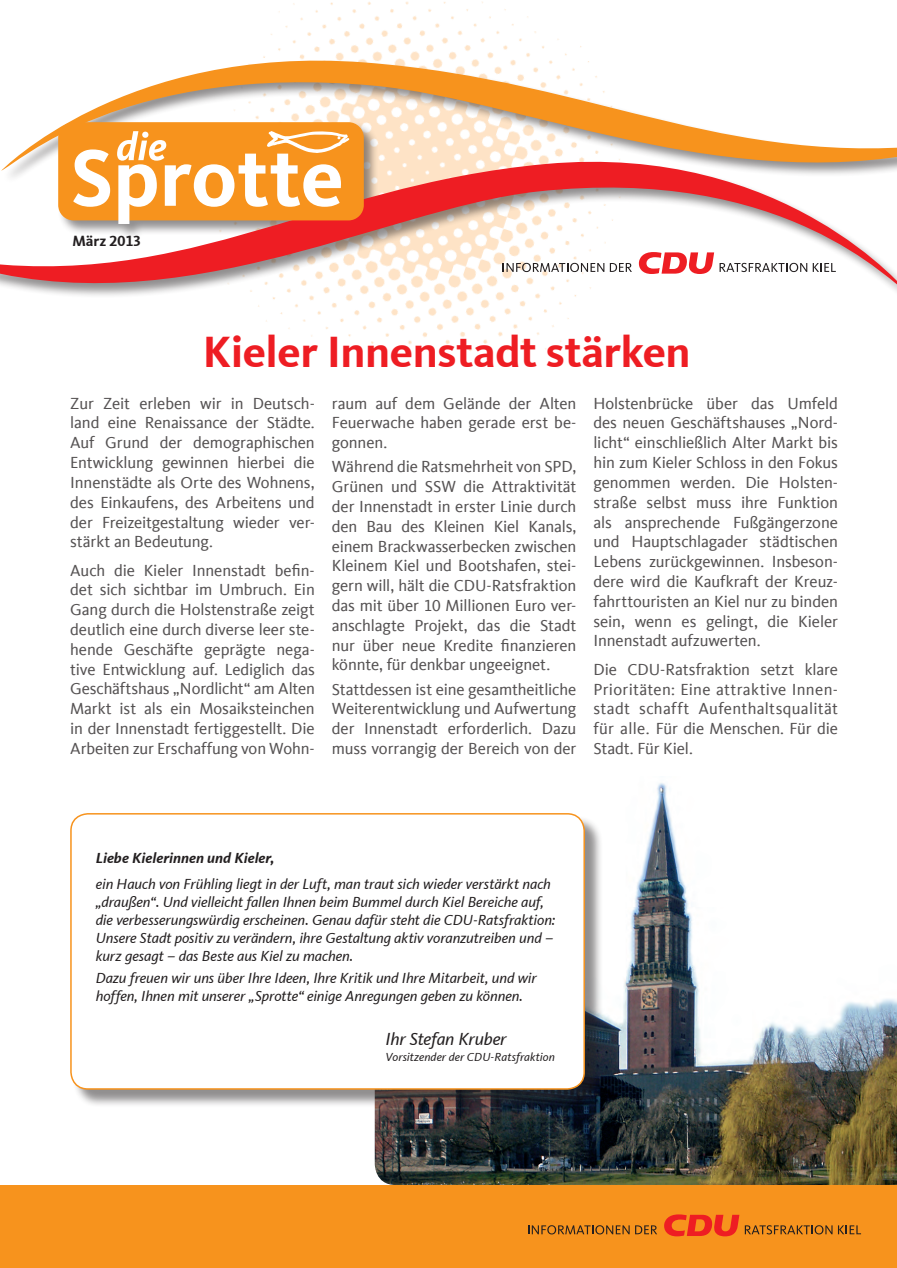
<style>
.page{position:relative;width:897px;height:1268px;background:#fff}
.page>*{position:absolute;margin:0;border:0;box-sizing:border-box;transform-origin:0 0}
.t1{font:700 45px "CDU Kievit Tab";letter-spacing:-.01em;color:#ee1d23}
.t2{font:italic 18px "CDU Kievit Tab";letter-spacing:-.015em;color:#231f20}
.t3{font:16.5px/19.8px "CDU Kievit Tab";letter-spacing:-.005em;color:#231f20;text-align:justify}
.t4{font:700 15.3px "CDU Kievit Tab";color:#231f20}
.t5{font:italic 15px/18px "CDU Kievit Tab";letter-spacing:-.005em;color:#231f20}
.t6{font:italic 700 15px "CDU Kievit Tab";color:#231f20}
.t7{font:italic 12px "CDU Kievit Tab";letter-spacing:.005em;color:#231f20}
</style>
<div class="page">
<img style="left:375px;top:783px;width:522px;height:401px">
<svg style="left:37px;top:44px;width:738px;height:98px"></svg>
<svg style="left:0;top:142px;width:897px;height:195px"></svg>
<div style="left:58px;top:122px;width:306px;height:98px;background:#f7931d;border-radius:15px"></div>
<svg style="left:73px;top:149px;width:37px;height:58px"></svg>
<svg style="left:117px;top:131px;width:232px;height:93px"></svg>
<svg style="left:503px;top:263px;width:101px;height:9px"></svg>
<svg style="left:610px;top:263px;width:22px;height:9px"></svg>
<svg style="left:638px;top:252px;width:198px;height:22px"></svg>
<div style="left:72px;top:815px;width:531px;height:293px;background:#231f20;opacity:.5"></div>
<div style="left:71px;top:813px;width:513px;height:275px;background:#fff;border-radius:17px"></div>
<div style="left:70px;top:813px;width:515px;height:276px;border:2px solid #f7931d;border-radius:17px"></div>
<div style="left:0;top:1184px;width:897px;height:83px;background:#f7931d"></div>
<svg style="left:664px;top:1214px;width:75px;height:22px"></svg>
<svg style="left:528px;top:1225px;width:101px;height:9px"></svg>
<svg style="left:635px;top:1225px;width:22px;height:9px"></svg>
<svg style="left:745px;top:1225px;width:87px;height:9px"></svg>
<svg style="left:838px;top:1225px;width:23px;height:9px"></svg>
<p class="t4" style="left:72px;top:232px;width:70px">März 2013</p>
<h1 class="t1" style="left:203px;top:326px;width:489px">Kieler Innenstadt stärken</h1>
<p class="t3" style="left:70px;top:393px;width:246px">Zur Zeit erleben wir in Deutsch&shy;land eine Renaissance der Städte.<br>Auf Grund der demographischen Entwicklung gewinnen hierbei die Innenstädte als Orte des Wohnens, des Einkaufens, des Arbeitens und der Freizeitgestaltung wieder ver&shy;stärkt an Bedeutung.</p>
<p class="t3" style="left:70px;top:560px;width:246px">Auch die Kieler Innenstadt befin&shy;det sich sichtbar im Umbruch. Ein Gang durch die Holstenstraße zeigt deutlich eine durch diverse leer ste&shy;hende Geschäfte geprägte nega&shy;tive Entwicklung auf. Lediglich das Geschäftshaus „Nordlicht“ am Alten Markt ist als ein Mosaiksteinchen in der Innenstadt fertiggestellt. Die Arbeiten zur Erschaffung von Wohn-</p>
<p class="t3" style="left:332px;top:393px;width:246px">raum auf dem Gelände der Alten Feuerwache haben gerade erst be&shy;gonnen.</p>
<p class="t3" style="left:332px;top:457px;width:246px">Während die Ratsmehrheit von SPD, Grünen und SSW die Attraktivität der Innenstadt in erster Linie durch den Bau des Kleinen Kiel Kanals, einem Brackwasserbecken zwischen Kleinem Kiel und Bootshafen, stei&shy;gern will, hält die CDU-Ratsfraktion das mit über 10 Millionen Euro ver&shy;anschlagte Projekt, das die Stadt nur über neue Kredite finanzieren könnte, für denkbar ungeeignet.</p>
<p class="t3" style="left:332px;top:679px;width:246px">Stattdessen ist eine gesamtheitliche Weiterentwicklung und Aufwertung der Innenstadt erforderlich. Dazu muss vorrangig der Bereich von der</p>
<p class="t3" style="left:593px;top:393px;width:246px">Holstenbrücke über das Umfeld des neuen Geschäftshauses „Nord&shy;licht“ einschließlich Alter Markt bis hin zum Kieler Schloss in den Fokus genommen werden. Die Holsten&shy;straße selbst muss ihre Funktion als ansprechende Fußgängerzone und Hauptschlagader städtischen Lebens zurückgewinnen. Insbeson&shy;dere wird die Kaufkraft der Kreuz&shy;fahrttouristen an Kiel nur zu binden sein, wenn es gelingt, die Kieler Innenstadt aufzuwerten.</p>
<p class="t3" style="left:593px;top:659px;width:246px">Die CDU-Ratsfraktion setzt klare Prioritäten: Eine attraktive Innen&shy;stadt schafft Aufenthaltsqualität für alle. Für die Menschen. Für die Stadt. Für Kiel.</p>
<p class="t6" style="left:96px;top:848px;width:180px">Liebe Kielerinnen und Kieler,</p>
<p class="t5" style="left:96px;top:875px;width:461px">ein Hauch von Frühling liegt in der Luft, man traut sich wieder verstärkt nach „draußen“. Und vielleicht fallen Ihnen beim Bummel durch Kiel Bereiche auf, die verbesserungswürdig erscheinen. Genau dafür steht die CDU-Ratsfraktion:<br>Unsere Stadt positiv zu verändern, ihre Gestaltung aktiv voranzutreiben und – kurz gesagt – das Beste aus Kiel zu machen.</p>
<p class="t5" style="left:96px;top:969px;width:443px">Dazu freuen wir uns über Ihre Ideen, Ihre Kritik und Ihre Mitarbeit, und wir hoffen, Ihnen mit unserer „Sprotte“ einige Anregungen geben zu können.</p>
<p class="t2" style="left:385px;top:1028px;width:123px">Ihr Stefan Kruber</p>
<p class="t7" style="left:385px;top:1049px;width:171px">Vorsitzender der CDU-Ratsfraktion</p>
</div>
